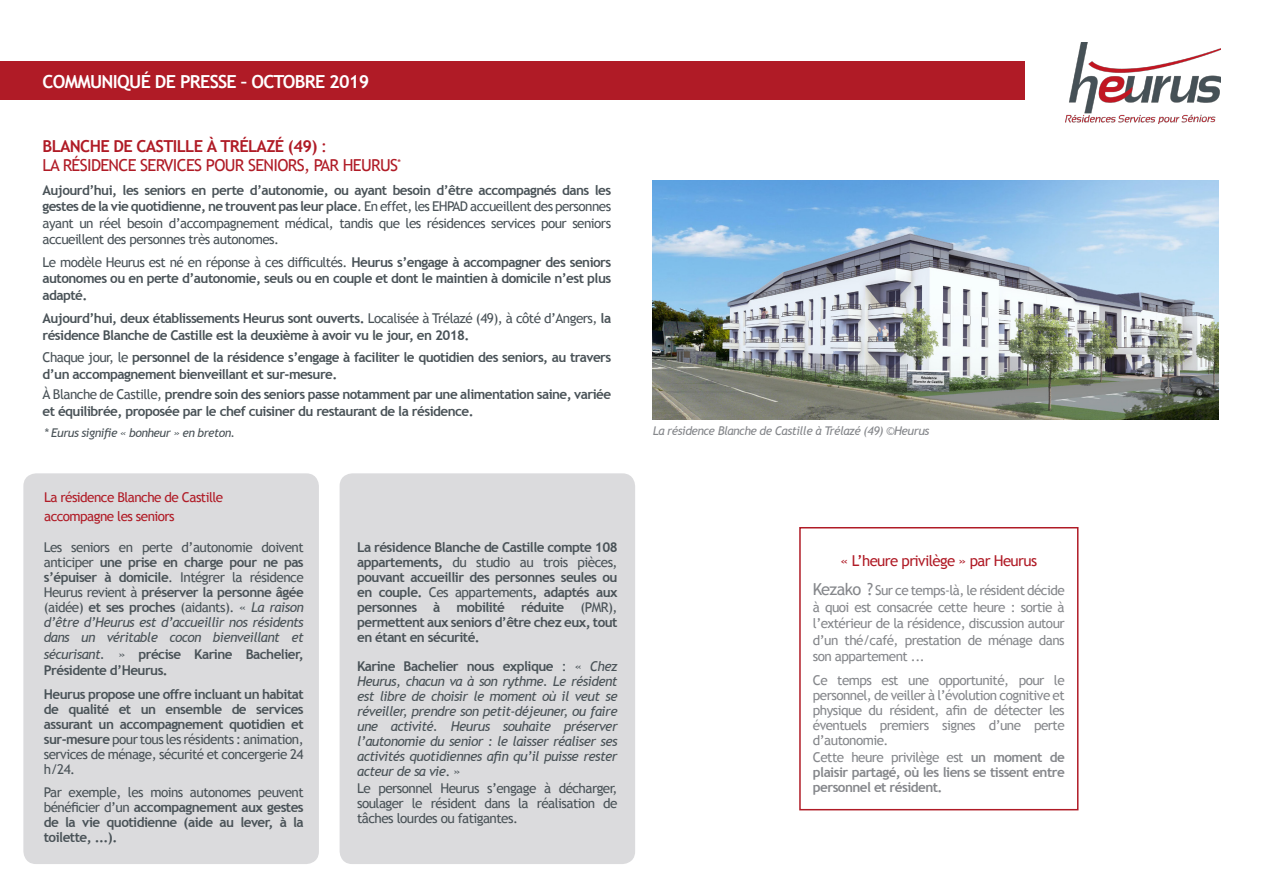
<style>
.page{position:relative;width:1263px;height:893px;background:#fff}
.page>*{position:absolute;margin:0;border:0;box-sizing:border-box;transform-origin:0 0}
.t1{font:700 18px "Trebuchet MS";letter-spacing:-.04em;color:#fff}
.TITRE{font:16.5px "Trebuchet MS";letter-spacing:-.04em;color:#b01b26}
.TITRE-2{font:700 16.5px "Trebuchet MS";letter-spacing:-.04em;color:#b01b26}
.TITRE-3{font:15px "Trebuchet MS";letter-spacing:-.04em;color:#b01b26}
.TEXTE_Retrait{font:700 13.5px/15px "Trebuchet MS";letter-spacing:-.04em;color:#495257;text-align:justify}
.TEXTE_Retrait-2{font:13.5px/15px "Trebuchet MS";letter-spacing:-.04em;color:#495257;text-align:justify}
.TITRE-4{font:13.5px/16.5px "Trebuchet MS";letter-spacing:-.04em;color:#85878b;text-align:justify}
.TEXTE_Retrait-3{font:italic 13.5px/15px "Trebuchet MS";letter-spacing:-.04em;color:#495257;text-align:justify}
.TITRE-5{font:700 13.5px/15px "Trebuchet MS";letter-spacing:-.04em;color:#85878b;text-align:justify}
.TITRE-6{font:13.5px/18.8px "Trebuchet MS";letter-spacing:-.04em;color:#b01b26}
.TITRE-7{font:italic 12px "Trebuchet MS";letter-spacing:-.04em;color:#85878b}
.TEXTE_Retrait-4{font:italic 12px "Trebuchet MS";letter-spacing:-.04em;color:#495257}
.s1{font-weight:400}
.s2{font-weight:700}
.s3{font-style:italic}
.s4{font-weight:400;font-style:italic}
.s5{font-weight:700;font-style:normal}
.s6{font-style:normal}
.s7{font-size:16.5px}
</style>
<div class="page">
<div style="left:23px;top:473px;width:296px;height:391px;background:#dbdbdd;border-radius:13px"></div>
<div style="left:340px;top:473px;width:295px;height:391px;background:#dbdbdd;border-radius:13px"></div>
<div style="left:799px;top:527px;width:279px;height:283px;border:2px solid #b01b26"></div>
<div style="left:0;top:61px;width:1025px;height:39px;background:#b01b26"></div>
<img style="left:1065px;top:42px;width:155px;height:81px">
<img style="left:653px;top:180px;width:566px;height:239px">
<p class="t1" style="left:43px;top:71px;width:328px">COMMUNIQUÉ DE PRESSE – OCTOBRE 2019</p>
<p class="TITRE-2" style="left:43px;top:136px;width:286px">BLANCHE DE CASTILLE À TRÉLAZÉ (49) <span class="s1">:</span></p>
<p class="TITRE" style="left:43px;top:156px;width:360px">LA RÉSIDENCE SERVICES POUR SENIORS, PAR HEURUS<sup>*</sup></p>
<p class="TEXTE_Retrait-2" style="left:43px;top:182px;width:570px;line-height:16.5px"><span class="s2">Aujourd’hui, les seniors en perte d’autonomie, ou ayant besoin d’être accompagnés dans les gestes de la vie quotidienne, ne trouvent pas leur place</span>. En effet, les EHPAD accueillent des personnes ayant un réel besoin d’accompagnement médical, tandis que les résidences services pour seniors accueillent des personnes très autonomes.</p>
<p class="TEXTE_Retrait" style="left:43px;top:254px;width:570px;line-height:16.5px"><span class="s1">Le modèle Heurus est né en réponse à ces difficultés.</span> Heurus s’engage à accompagner des seniors autonomes ou en perte d’autonomie, seuls ou en couple et dont le maintien à domicile n’est plus adapté.</p>
<p class="TEXTE_Retrait" style="left:43px;top:310px;width:570px;line-height:16.5px">Aujourd’hui, deux établissements Heurus sont ouverts. <span class="s1">Localisée à Trélazé (49), à côté d’Angers,</span> la résidence Blanche de Castille est la deuxième à avoir vu le jour, en 2018.</p>
<p class="TEXTE_Retrait" style="left:43px;top:349px;width:570px;line-height:16.5px"><span class="s1">Chaque jour, le</span> personnel de la résidence s’engage à faciliter le quotidien des seniors, au travers d’un accompagnement bienveillant et sur-mesure.</p>
<p class="TEXTE_Retrait" style="left:43px;top:386px;width:570px;line-height:16.5px"><span class="s1">À Blanche de Castille,</span> prendre soin des seniors passe notamment par une alimentation saine, variée et équilibrée, proposée par le chef cuisiner du restaurant de la résidence.</p>
<p class="TEXTE_Retrait-4" style="left:44px;top:426px;width:193px">* Eurus signifie « bonheur » en breton.</p>
<p class="TITRE-6" style="left:44px;top:488px;width:181px">La résidence Blanche de Castille accompagne les seniors</p>
<p class="TEXTE_Retrait-2" style="left:44px;top:540px;width:261px">Les seniors en perte d’autonomie doivent anticiper <span class="s2">une prise en charge pour ne pas s’épuiser à domicile</span>. Intégrer la résidence Heurus revient à <span class="s2">préserver la personne âgée </span>(aidée) <span class="s2">et ses proches</span> (aidants). « <span class="s3">La raison d’être d’Heurus est d’accueillir nos résidents dans un véritable cocon bienveillant et</span></p>
<p class="TEXTE_Retrait" style="left:44px;top:646px;width:261px;line-height:16.5px"><span class="s4">sécurisant.</span> <span class="s1">»</span> précise Karine Bachelier,<br>Présidente d’Heurus.</p>
<p class="TEXTE_Retrait" style="left:44px;top:686px;width:261px">Heurus propose une offre incluant un habitat de qualité et un ensemble de services assurant un accompagnement quotidien et sur-mesure <span class="s1">pour tous les résidents : animation, services de ménage, sécurité et concergerie 24 h/24.</span></p>
<p class="TEXTE_Retrait" style="left:44px;top:784px;width:261px"><span class="s1">Par exemple, les moins autonomes peuvent bénéficier d’un</span> accompagnement aux gestes de la vie quotidienne (aide au lever, à la toilette, ...).</p>
<p class="TEXTE_Retrait" style="left:357px;top:539px;width:262px">La résidence Blanche de Castille compte 108 appartements, <span class="s1">du studio au trois pièces, </span>pouvant accueillir des personnes seules ou en couple. <span class="s1">Ces appartements</span>, adaptés aux personnes à mobilité réduite <span class="s1">(PMR), </span>permettent aux seniors d’être chez eux, tout en étant en sécurité.</p>
<p class="TEXTE_Retrait-3" style="left:357px;top:659px;width:262px"><span class="s5">Karine Bachelier nous explique</span> <span class="s6">: «</span> Chez Heurus, chacun va à son rythme. Le résident est libre de choisir le moment où il veut se réveiller, prendre son petit-déjeuner, ou faire une activité. Heurus souhaite préserver l’autonomie du senior : le laisser réaliser ses activités quotidiennes afin qu’il puisse rester acteur de sa vie<span class="s6">. »</span></p>
<p class="TEXTE_Retrait-2" style="left:357px;top:781px;width:262px">Le personnel Heurus s’engage à décharger, soulager le résident dans la réalisation de tâches lourdes ou fatigantes.</p>
<p class="TITRE-7" style="left:653px;top:423px;width:278px">La résidence Blanche de Castille à Trélazé (49) ©Heurus</p>
<p class="TITRE-3" style="left:840px;top:551px;width:198px">« L’heure privilège » par Heurus</p>
<p class="TITRE-4" style="left:813px;top:582px;width:253px"><span class="s7">Kezako ?</span> Sur ce temps-là, le résident décide à quoi est consacrée cette heure : sortie à l’extérieur de la résidence, discussion autour d’un thé/café, prestation de ménage dans son appartement ...</p>
<p class="TITRE-4" style="left:813px;top:673px;width:253px;line-height:15px">Ce temps est une opportunité, pour le personnel, de veiller à l’évolution cognitive et physique du résident, afin de détecter les éventuels premiers signes d’une perte d’autonomie.</p>
<p class="TITRE-5" style="left:813px;top:749px;width:253px"><span class="s1">Cette heure privilège est</span> un moment de plaisir partagé, où les liens se tissent entre personnel et résident.</p>
</div>
